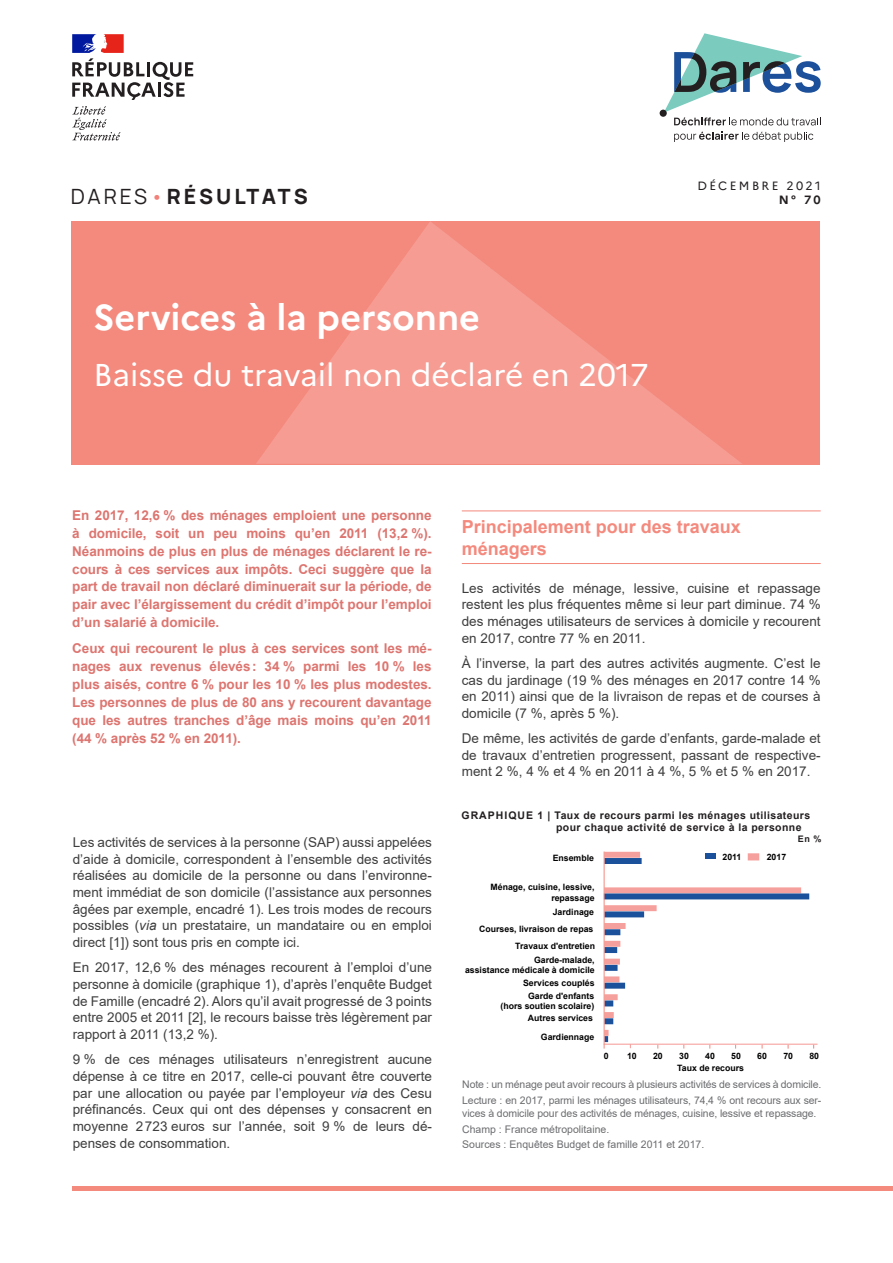
<style>
.page{position:relative;width:893px;height:1263px;background:#fff}
.page>*{position:absolute;margin:0;border:0;box-sizing:border-box;transform-origin:0 0}
.t1{font:700 36px "Marianne";color:#fff}
.t2{font:31.5px "Marianne";color:#fff}
.t3{font:800 21px "Manrope";letter-spacing:.14em;color:#231f20}
.t4{font:700 18px/22px "Arial";color:#f4897d}
.t5{font:13.5px/16.6px "Arial";color:#3e3e3f;text-align:justify}
.t6{font:700 13.5px/17.9px "Arial";letter-spacing:-.005em;color:#dd7570;text-align:justify}
.t7{font:12px "Marianne";letter-spacing:.2em;color:#231f20}
.t8{font:700 12px "Marianne";color:#231f20}
.t9{font:10.5px/15.8px "Arial";letter-spacing:-.01em;color:#6c6d70}
.t10{font:700 10.5px/12.6px "Arial";letter-spacing:.04em;color:#231f20}
.t11{font:700 9px "Arial";color:#231f20}
.t12{font:700 8.7px/10.5px "Arial";color:#000001;text-align:right}
.s1{font-weight:400}
.s2{font-weight:400;color:#f3807a}
.s3{font-style:italic}
</style>
<div class="page">
<svg style="left:72px;top:106px;width:49px;height:34px"></svg>
<svg style="left:72px;top:34px;width:121px;height:66px"></svg>
<div style="left:660px;top:110px;width:7px;height:7px;background:#231f20;border-radius:50%"></div>
<svg style="left:674px;top:132px;width:139px;height:10px"></svg>
<svg style="left:664px;top:34px;width:157px;height:91px"></svg>
<div style="left:72px;top:1186px;width:821px;height:5px;background:#f4897d"></div>
<div style="left:71px;top:221px;width:748px;height:243px;background:#f4897d"></div>
<svg style="left:256px;top:221px;width:486px;height:243px;fill:#f5968c"></svg>
<hr style="left:462px;top:510px;width:359px;height:1px;background:#f4897d">
<hr style="left:462px;top:563px;width:359px;height:1px;background:#f4897d">
<div style="left:604px;top:852px;width:36px;height:6px;border:3px solid #f6a09d"></div>
<div style="left:604px;top:887px;width:197px;height:6px;border:3px solid #f6a09d"></div>
<div style="left:604px;top:905px;width:53px;height:6px;border:3px solid #f6a09d"></div>
<div style="left:604px;top:923px;width:22px;height:6px;border:3px solid #f6a09d"></div>
<div style="left:604px;top:941px;width:16px;height:6px;border:3px solid #f6a09d"></div>
<div style="left:604px;top:959px;width:16px;height:5px;border:3px solid #f6a09d"></div>
<div style="left:604px;top:976px;width:15px;height:6px;border:3px solid #f6a09d"></div>
<div style="left:604px;top:994px;width:14px;height:6px;border:3px solid #f6a09d"></div>
<div style="left:604px;top:1012px;width:10px;height:6px;border:3px solid #f6a09d"></div>
<hr style="left:604px;top:1044px;width:213px;height:1px;background:#f6a09d">
<div style="left:748px;top:854px;width:10px;height:6px;background:#f6a09d"></div>
<div style="left:748px;top:853px;width:11px;height:7px;border:1px solid #f6a09d"></div>
<svg style="left:606px;top:942px;width:13px;height:9px"></svg>
<svg style="left:606px;top:960px;width:12px;height:5px"></svg>
<svg style="left:606px;top:996px;width:10px;height:9px"></svg>
<svg style="left:606px;top:1013px;width:6px;height:5px"></svg>
<div style="left:604px;top:858px;width:38px;height:6px;border:3px solid #1b519a"></div>
<div style="left:604px;top:911px;width:40px;height:6px;border:3px solid #1b519a"></div>
<div style="left:604px;top:929px;width:16px;height:6px;border:3px solid #1b519a"></div>
<div style="left:604px;top:947px;width:13px;height:6px;border:3px solid #1b519a"></div>
<div style="left:604px;top:965px;width:14px;height:6px;border:3px solid #1b519a"></div>
<div style="left:604px;top:983px;width:21px;height:6px;border:3px solid #1b519a"></div>
<div style="left:604px;top:1000px;width:9px;height:6px;border:3px solid #1b519a"></div>
<div style="left:604px;top:1018px;width:9px;height:6px;border:3px solid #1b519a"></div>
<svg style="left:605px;top:1030px;width:4px;height:12px"></svg>
<div style="left:705px;top:853px;width:10px;height:6px;background:#1b519a"></div>
<div style="left:604px;top:893px;width:205px;height:6px;border:3px solid #1b519a"></div>
<hr style="left:604px;top:851px;width:1px;height:197px;background:#f3897d">
<h3 class="t3" style="left:71px;top:182px;width:238px"><span class="s1">DARES</span><span class="s2">•</span>RÉSULTATS</h3>
<h1 class="t1" style="left:94px;top:295px;width:388px">Services à la personne</h1>
<h2 class="t2" style="left:94px;top:355px;width:557px">Baisse du travail non déclaré en 2017</h2>
<p class="t7" style="left:697px;top:178px;width:125px">DÉCEMBRE 2021</p>
<p class="t8" style="left:779px;top:193px;width:43px">N° 70</p>
<p class="t6" style="left:72px;top:507px;width:361px">En 2017, 12,6 % des ménages emploient une personne à domicile, soit un peu moins qu’en 2011 (13,2 %).<br>Néanmoins de plus en plus de ménages déclarent le re&shy;cours à ces services aux impôts. Ceci suggère que la part de travail non déclaré diminuerait sur la période, de pair avec l’élargissement du crédit d’impôt pour l’emploi d’un salarié à domicile.</p>
<p class="t6" style="left:72px;top:640px;width:361px">Ceux qui recourent le plus à ces services sont les mé&shy;nages aux revenus élevés : 34 % parmi les 10 % les plus aisés, contre 6 % pour les 10 % les plus modestes.<br>Les personnes de plus de 80 ans y recourent davantage que les autres tranches d’âge mais moins qu’en 2011 (44 % après 52 % en 2011).</p>
<p class="t5" style="left:73px;top:834px;width:361px">Les activités de services à la personne (SAP) aussi appelées d’aide à domicile, correspondent à l’ensemble des activités réalisées au domicile de la personne ou dans l’environne&shy;ment immédiat de son domicile (l’assistance aux personnes âgées par exemple, encadré 1). Les trois modes de recours possibles (<span class="s3">via</span> un prestataire, un mandataire ou en emploi direct [1]) sont tous pris en compte ici.</p>
<p class="t5" style="left:73px;top:959px;width:361px">En 2017, 12,6 % des ménages recourent à l’emploi d’une personne à domicile (graphique 1), d’après l’enquête Budget de Famille (encadré 2). Alors qu’il avait progressé de 3 points entre 2005 et 2011 [2], le recours baisse très légèrement par rapport à 2011 (13,2 %).</p>
<p class="t5" style="left:73px;top:1051px;width:361px">9 % de ces ménages utilisateurs n’enregistrent aucune dépense à ce titre en 2017, celle-ci pouvant être couverte par une allocation ou payée par l’employeur <span class="s3">via</span> des Cesu préfinancés. Ceux qui ont des dépenses y consacrent en moyenne 2 723 euros sur l’année, soit 9 % de leurs dé&shy;penses de consommation.</p>
<h3 class="t4" style="left:462px;top:515px;width:281px">Principalement pour des travaux ménagers</h3>
<p class="t5" style="left:462px;top:579px;width:360px">Les activités de ménage, lessive, cuisine et repassage restent les plus fréquentes même si leur part diminue. 74 % des ménages utilisateurs de services à domicile y recourent en 2017, contre 77 % en 2011.</p>
<p class="t5" style="left:462px;top:655px;width:360px">À l’inverse, la part des autres activités augmente. C’est le cas du jardinage (19 % des ménages en 2017 contre 14 % en 2011) ainsi que de la livraison de repas et de courses à domicile (7 %, après 5 %).</p>
<p class="t5" style="left:462px;top:730px;width:360px">De même, les activités de garde d’enfants, garde-malade et de travaux d’entretien progressent, passant de respective&shy;ment 2 %, 4 % et 4 % en 2011 à 4 %, 5 % et 5 % en 2017.</p>
<p class="t10" style="left:556px;top:809px;width:256px;text-indent:-95px">GRAPHIQUE 1 | Taux de recours parmi les ménages utilisateurs pour chaque activité de service à la personne</p>
<p class="t12" style="left:553px;top:853px;width:43px">Ensemble</p>
<p class="t12" style="left:491px;top:882px;width:105px">Ménage, cuisine, lessive, repassage</p>
<p class="t12" style="left:553px;top:906px;width:43px">Jardinage</p>
<p class="t12" style="left:479px;top:923px;width:116px">Courses, livraison de repas</p>
<p class="t12" style="left:515px;top:941px;width:81px">Travaux d'entretien</p>
<p class="t12" style="left:465px;top:954px;width:131px">Garde-malade,<br>assistance médicale à domicile</p>
<p class="t12" style="left:523px;top:978px;width:73px">Services couplés</p>
<p class="t12" style="left:500px;top:991px;width:95px">Garde d'enfants<br>(hors soutien scolaire)</p>
<p class="t12" style="left:528px;top:1013px;width:67px">Autres services</p>
<p class="t12" style="left:541px;top:1031px;width:55px">Gardiennage</p>
<p class="t12" style="left:722px;top:852px;width:20px">2011</p>
<p class="t12" style="left:767px;top:852px;width:21px">2017</p>
<p class="t11" style="left:798px;top:833px;width:25px">En %</p>
<p class="t12" style="left:604px;top:1051px;width:6px">0</p>
<p class="t12" style="left:627px;top:1051px;width:11px">10</p>
<p class="t12" style="left:653px;top:1051px;width:11px">20</p>
<p class="t12" style="left:679px;top:1051px;width:11px">30</p>
<p class="t12" style="left:705px;top:1051px;width:11px">40</p>
<p class="t12" style="left:731px;top:1051px;width:11px">50</p>
<p class="t12" style="left:757px;top:1051px;width:11px">60</p>
<p class="t12" style="left:783px;top:1051px;width:11px">70</p>
<p class="t12" style="left:809px;top:1051px;width:11px">80</p>
<p class="t12" style="left:677px;top:1063px;width:68px">Taux de recours</p>
<p class="t9" style="left:462px;top:1077px;width:361px">Note : un ménage peut avoir recours à plusieurs activités de services à domicile.<br>Lecture : en 2017, parmi les ménages utilisateurs, 74,4 % ont recours aux ser-</p>
<p class="t9" style="left:462px;top:1105px;width:356px">vices à domicile pour des activités de ménages, cuisine, lessive et repassage.<br>Champ : France métropolitaine.<br>Sources : Enquêtes Budget de famille 2011 et 2017.</p>
</div>
